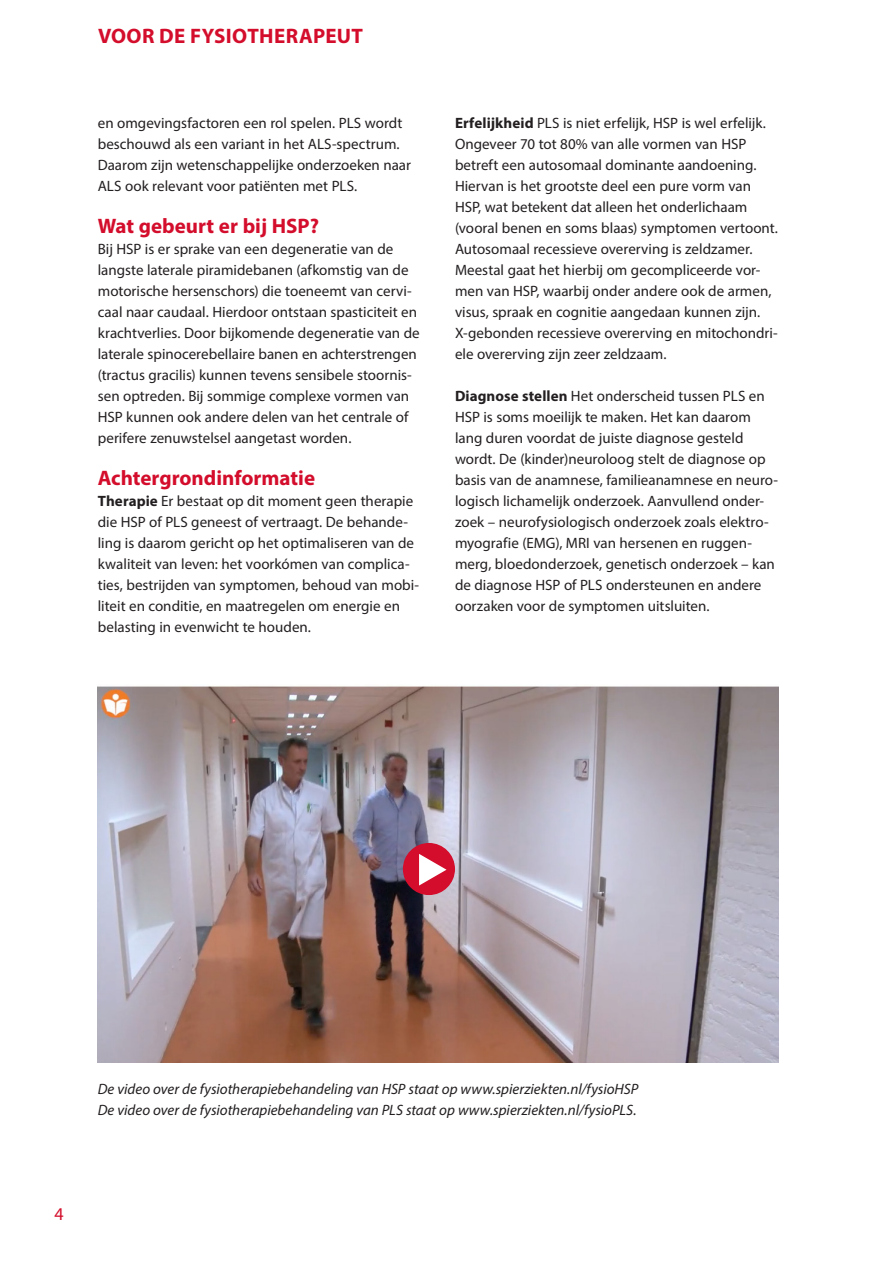
<style>
.page{position:relative;width:893px;height:1263px;background:#fff}
.page>*{position:absolute;margin:0;border:0;box-sizing:border-box;transform-origin:0 0}
._2017_Tussenkop_nive{font:700 21px "Myriad Pro";color:#d30d2b}
.t1{font:18px "Myriad Pro";color:#d30d2b}
._2017_body{font:15px/21px "Myriad Pro";color:#231f20}
._2017_Bijschrift{font:italic 15px "Myriad Pro";color:#231f20}
.s1{font-weight:700}
</style>
<div class="page">
<img style="left:98px;top:686px;width:680px;height:377px">
<div style="left:403px;top:843px;width:52px;height:52px;background:#d30d2b;border-radius:50%"></div>
<svg style="left:419px;top:854px;width:27px;height:31px"></svg>
<h1 class="_2017_Tussenkop_nive" style="left:98px;top:22px;width:267px">VOOR DE FYSIOTHERAPEUT</h1>
<p class="_2017_body" style="left:98px;top:112px;width:315px">en omgevingsfactoren een rol spelen. PLS wordt beschouwd als een variant in het ALS-spectrum.<br>Daarom zijn wetenschappelijke onderzoeken naar ALS ook relevant voor patiënten met PLS.</p>
<p class="_2017_Tussenkop_nive" style="left:98px;top:212px;width:223px">Wat gebeurt er bij HSP?</p>
<p class="_2017_body" style="left:98px;top:238px;width:323px">Bij HSP is er sprake van een degeneratie van de langste laterale piramidebanen (afkomstig van de motorische hersenschors) die toeneemt van cervi&shy;caal naar caudaal. Hierdoor ontstaan spasticiteit en krachtverlies. Door bijkomende degeneratie van de laterale spinocerebellaire banen en achterstrengen (tractus gracilis) kunnen tevens sensibele stoornis&shy;sen optreden. Bij sommige complexe vormen van HSP kunnen ook andere delen van het centrale of perifere zenuwstelsel aangetast worden.</p>
<p class="_2017_Tussenkop_nive" style="left:98px;top:464px;width:219px">Achtergrondinformatie</p>
<p class="_2017_body" style="left:98px;top:490px;width:323px"><span class="s1">Therapie</span> Er bestaat op dit moment geen therapie die HSP of PLS geneest of vertraagt. De behande&shy;ling is daarom gericht op het optimaliseren van de kwaliteit van leven: het voorkómen van complica&shy;ties, bestrijden van symptomen, behoud van mobi&shy;liteit en conditie, en maatregelen om energie en belasting in evenwicht te houden.</p>
<p class="_2017_body" style="left:455px;top:112px;width:324px"><span class="s1">Erfelijkheid</span> PLS is niet erfelijk, HSP is wel erfelijk.<br>Ongeveer 70 tot 80% van alle vormen van HSP betreft een autosomaal dominante aandoening.<br>Hiervan is het grootste deel een pure vorm van HSP, wat betekent dat alleen het onderlichaam (vooral benen en soms blaas) symptomen vertoont.<br>Autosomaal recessieve overerving is zeldzamer.<br>Meestal gaat het hierbij om gecompliceerde vor&shy;men van HSP, waarbij onder andere ook de armen, visus, spraak en cognitie aangedaan kunnen zijn.<br>X-gebonden recessieve overerving en mitochondri&shy;ële overerving zijn zeer zeldzaam.</p>
<p class="_2017_body" style="left:455px;top:385px;width:325px"><span class="s1">Diagnose stellen</span> Het onderscheid tussen PLS en HSP is soms moeilijk te maken. Het kan daarom lang duren voordat de juiste diagnose gesteld wordt. De (kinder)neuroloog stelt de diagnose op basis van de anamnese, familieanamnese en neuro&shy;logisch lichamelijk onderzoek. Aanvullend onder&shy;zoek – neurofysiologisch onderzoek zoals elektro&shy;myografie (EMG), MRI van hersenen en ruggen&shy;merg, bloedonderzoek, genetisch onderzoek – kan de diagnose HSP of PLS ondersteunen en andere oorzaken voor de symptomen uitsluiten.</p>
<p class="_2017_Bijschrift" style="left:98px;top:1079px;width:542px">De video over de fysiotherapiebehandeling van HSP staat op www.spierziekten.nl/fysioHSP</p>
<p class="_2017_Bijschrift" style="left:98px;top:1100px;width:540px">De video over de fysiotherapiebehandeling van PLS staat op www.spierziekten.nl/fysioPLS.</p>
<p class="t1" style="left:55px;top:1202px;width:11px">4</p>
</div>
